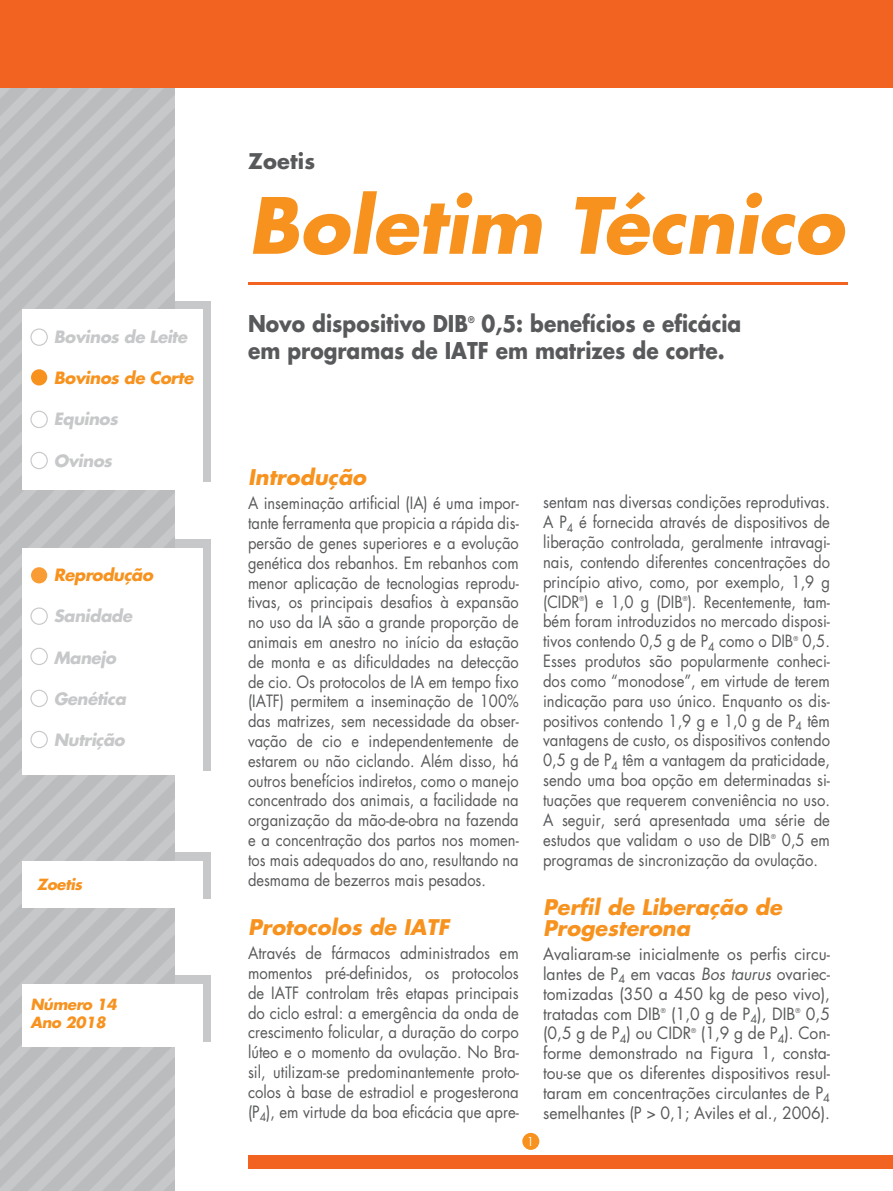
<style>
.page{position:relative;width:893px;height:1191px;background:#fff}
.page>*{position:absolute;margin:0;border:0;box-sizing:border-box;transform-origin:0 0}
.t1{font:italic 700 75.3px "Futura Std";color:#f7921e}
.t2{font:700 22.5px/27px "Futura Std";color:#58595b;scale:.9 1}
.t3{font:italic 700 21px/21px "Futura Std";color:#f7921e}
.t4{font:700 21px "Futura Std";letter-spacing:.01em;color:#58595b}
.t5{font:16.5px/19.8px "Futura Std";color:#58595b;text-align:justify;scale:.9 1}
.t6{font:16.5px/19.8px "Futura Std";color:#58595b;text-align:justify;scale:.89 1}
.t7{font:16.5px/19.8px "Futura Std";color:#58595b;text-align:justify;scale:.95 1}
.t8{font:italic 700 16.5px "Futura Std";letter-spacing:-.025em;color:#c7c8ca}
.t9{font:italic 700 16.5px "Futura Std";letter-spacing:-.025em;color:#f7921e}
.t10{font:italic 700 15px/18px "Futura Std";letter-spacing:-.025em;color:#f7921e}
.t11{font:12px "Futura Std";color:#fff;scale:.9 1}
.t12{font:700 9px "Futura Std";color:#58595b;scale:.9 1}
.t13{font:6.6px "Futura Std";color:#58595b;scale:.9 1}
.t14{font:6.6px "Futura Std";color:#58595b;scale:.95 1}
.s1{font-style:italic}
</style>
<div class="page">
<div style="left:30px;top:301px;width:181px;height:180px;background:#c7c8ca"></div>
<div style="left:30px;top:539px;width:181px;height:232px;background:#c7c8ca"></div>
<div style="left:30px;top:975px;width:181px;height:66px;background:#c7c8ca"></div>
<div style="left:30px;top:852px;width:181px;height:47px;background:#c7c8ca"></div>
<svg style="left:139px;top:87px;width:31px;height:461px;background:#c0c0c2"></svg>
<svg style="left:108px;top:87px;width:31px;height:461px;background:#c0c0c2"></svg>
<svg style="left:78px;top:87px;width:30px;height:461px;background:#c0c0c2"></svg>
<svg style="left:47px;top:87px;width:31px;height:461px;background:#c0c0c2"></svg>
<svg style="left:0;top:87px;width:47px;height:487px;background:#c0c0c2"></svg>
<svg style="left:0;top:574px;width:174px;height:617px;background:#c0c1c3"></svg>
<hr style="left:248px;top:283px;width:599px;height:2px;background:#f26322">
<div style="left:22px;top:310px;width:180px;height:180px;background:#fff"></div>
<div style="left:22px;top:548px;width:180px;height:226px;background:#fff"></div>
<div style="left:22px;top:984px;width:180px;height:62px;background:#fff"></div>
<div style="left:31px;top:369px;width:16px;height:16px;background:#f7921e;border-radius:50%"></div>
<div style="left:30px;top:647px;width:18px;height:18px;border:1px solid #c7c8ca;border-radius:50%"></div>
<div style="left:31px;top:567px;width:16px;height:16px;background:#f99c34;border-radius:50%"></div>
<div style="left:30px;top:328px;width:18px;height:18px;border:1px solid #c7c8ca;border-radius:50%"></div>
<div style="left:30px;top:607px;width:18px;height:18px;border:1px solid #c7c8ca;border-radius:50%"></div>
<div style="left:30px;top:411px;width:18px;height:17px;border:1px solid #c7c8ca;border-radius:50%"></div>
<div style="left:30px;top:689px;width:18px;height:18px;border:1px solid #c7c8ca;border-radius:50%"></div>
<div style="left:30px;top:452px;width:18px;height:17px;border:1px solid #c7c8ca;border-radius:50%"></div>
<div style="left:30px;top:731px;width:18px;height:17px;border:1px solid #c7c8ca;border-radius:50%"></div>
<div style="left:0;top:0;width:893px;height:87px;background:#f26322"></div>
<div style="left:22px;top:861px;width:180px;height:46px;background:#fff"></div>
<div style="left:248px;top:1154px;width:645px;height:14px;background:#f26322"></div>
<div style="left:522px;top:1132px;width:17px;height:17px;background:#f7921e;border-radius:50%"></div>
<p class="t8" style="left:54px;top:326px;width:135px">Bovinos de Leite</p>
<p class="t9" style="left:54px;top:367px;width:141px">Bovinos de Corte</p>
<p class="t8" style="left:54px;top:408px;width:66px">Equinos</p>
<p class="t8" style="left:54px;top:449px;width:60px">Ovinos</p>
<p class="t9" style="left:54px;top:564px;width:101px">Reprodução</p>
<p class="t8" style="left:54px;top:605px;width:80px">Sanidade</p>
<p class="t8" style="left:54px;top:646px;width:64px">Manejo</p>
<p class="t8" style="left:54px;top:687px;width:74px">Genética</p>
<p class="t8" style="left:54px;top:728px;width:73px">Nutrição</p>
<p class="t10" style="left:37px;top:875px;width:47px">Zoetis</p>
<p class="t10" style="left:30px;top:995px;width:88px">Número 14<br>Ano 2018</p>
<p class="t4" style="left:248px;top:147px;width:69px">Zoetis</p>
<h1 class="t1" style="left:248px;top:175px;width:597px">Boletim Técnico</h1>
<h2 class="t2" style="left:248px;top:310px;width:550px;text-indent:234px">0,5: benefícios e eficácia em programas de IATF em matrizes de corte.</h2>
<h2 class="t2" style="left:248px;top:310px;width:246px">Novo dispositivo DIB</h2>
<p class="t12" style="left:468px;top:314px;width:9px">®</p>
<p class="t3" style="left:248px;top:467px;width:120px">Introdução</p>
<p class="t6" style="left:248px;top:493px;width:306px">A inseminação artificial (IA) é uma impor&shy;tante ferramenta que propicia a rápida dis&shy;persão de genes superiores e a evolução genética dos rebanhos. Em rebanhos com menor aplicação de tecnologias reprodu&shy;tivas, os principais desafios à expansão no uso da IA são a grande proporção de animais em anestro no início da estação de monta e as dificuldades na detecção de cio. Os protocolos de IA em tempo fixo (IATF) permitem a inseminação de 100% das matrizes, sem necessidade da obser&shy;vação de cio e independentemente de estarem ou não ciclando. Além disso, há outros benefícios indiretos, como o manejo concentrado dos animais, a facilidade na organização da mão-de-obra na fazenda e a concentração dos partos nos momen&shy;tos mais adequados do ano, resultando na desmama de bezerros mais pesados.</p>
<p class="t3" style="left:248px;top:916px;width:203px">Protocolos de IATF</p>
<p class="t5" style="left:248px;top:943px;width:302px">Através de fármacos administrados em momentos pré-definidos, os protocolos de IATF controlam três etapas principais do ciclo estral: a emergência da onda de crescimento folicular, a duração do corpo lúteo e o momento da ovulação. No Bra&shy;sil, utilizam-se predominantemente proto&shy;colos à base de estradiol e progesterona (P<sub>4</sub>), em virtude da boa eficácia que apre-</p>
<p class="t11" style="left:527px;top:1134px;width:9px">1</p>
<p class="t5" style="left:543px;top:492px;width:320px">sentam nas diversas condições reprodutivas.<br>A P<sub>4</sub> é fornecida através de dispositivos de liberação controlada, geralmente intravagi&shy;nais, contendo diferentes concentrações do princípio ativo, como, por exemplo, 1,9 g (CIDR ) e 1,0 g (DIB ). Recentemente, tam-</p>
<p class="t13" style="left:580px;top:594px;width:7px">®</p>
<p class="t13" style="left:683px;top:594px;width:7px">®</p>
<p class="t5" style="left:543px;top:611px;width:320px">bém foram introduzidos no mercado disposi&shy;tivos contendo 0,5 g de P<sub>4</sub> como o DIB</p>
<p class="t5" style="left:543px;top:631px;width:320px;text-indent:259px">0,5.<br>Esses produtos são popularmente conheci&shy;dos como “monodose”, em virtude de terem indicação para uso único. Enquanto os dis&shy;positivos contendo 1,9 g e 1,0 g de P<sub>4</sub> têm vantagens de custo, os dispositivos contendo 0,5 g de P<sub>4</sub> têm a vantagem da praticidade, sendo uma boa opção em determinadas si&shy;tuações que requerem conveniência no uso.<br>A seguir, será apresentada uma série de estudos que validam o uso de DIB</p>
<p class="t13" style="left:793px;top:634px;width:7px">®</p>
<p class="t5" style="left:543px;top:830px;width:320px;text-indent:239px">0,5 em programas de sincronização da ovulação.</p>
<p class="t3" style="left:543px;top:896px;width:240px">Perfil de Liberação de<br>Progesterona</p>
<p class="t7" style="left:543px;top:944px;width:304px">Avaliaram-se inicialmente os perfis circu&shy;lantes de P<sub>4</sub> em vacas <span class="s1">Bos taurus</span> ovariec&shy;tomizadas (350 a 450 kg de peso vivo), tratadas com DIB</p>
<p class="t13" style="left:771px;top:832px;width:7px">®</p>
<p class="t14" style="left:661px;top:1006px;width:7px">®</p>
<p class="t7" style="left:671px;top:1003px;width:132px">(1,0 g de P<sub>4</sub>), DIB</p>
<p class="t14" style="left:795px;top:1006px;width:7px">®</p>
<p class="t7" style="left:806px;top:1003px;width:27px">0,5</p>
<p class="t7" style="left:543px;top:1023px;width:158px">(0,5 g de P<sub>4</sub>) ou CIDR</p>
<p class="t14" style="left:691px;top:1026px;width:7px">®</p>
<p class="t7" style="left:543px;top:1023px;width:304px;text-indent:158px">(1,9 g de P<sub>4</sub>). Con&shy;forme demonstrado na Figura 1, consta&shy;tou-se que os diferentes dispositivos resul&shy;taram em concentrações circulantes de P<sub>4 </sub>semelhantes (P &gt; 0,1; Aviles et al., 2006).</p>
</div>
